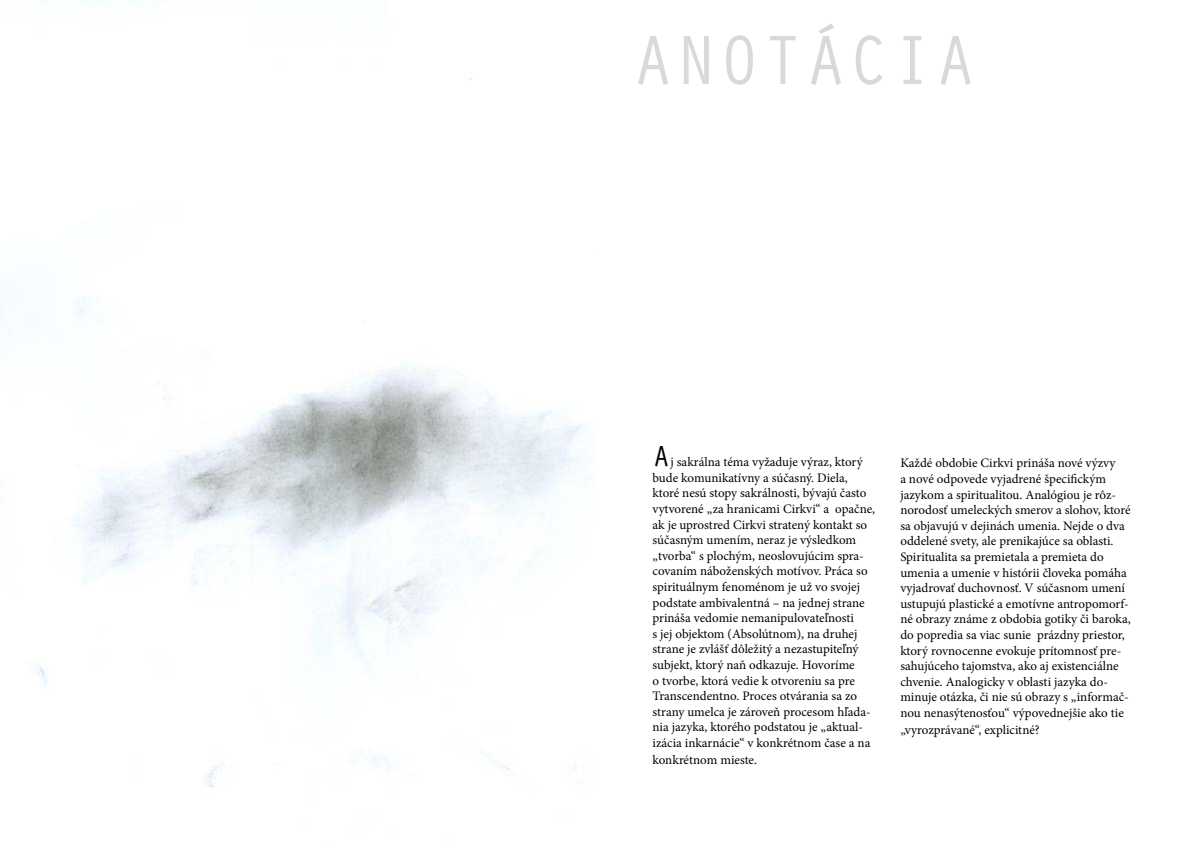
<style>
.page{position:relative;width:1191px;height:842px;background:#fff}
.page>*{position:absolute;margin:0;border:0;box-sizing:border-box;transform-origin:0 0}
.t1{font:72px "Orator Std";color:#d7d9da}
.t2{font:30px "Orator Std";color:#000}
.t3{font:13px/15.6px "Minion Pro";color:#000}
</style>
<div class="page">
<img style="left:0;top:78px;width:593px;height:710px">
<h1 class="t1" style="left:631px;top:9px;width:347px">ANOTÁCIA</h1>
<h2 class="t2" style="left:652px;top:435px;width:19px">A</h2>
<p class="t3" style="left:652px;top:454px;width:224px;text-indent:18px">j sakrálna téma vyžaduje výraz, ktorý bude komunikatívny a súčasný. Diela, ktoré nesú stopy sakrálnosti, bývajú často vytvorené „za hranicami Cirkvi“ a opačne, ak je uprostred Cirkvi stratený kontakt so súčasným umením, neraz je výsledkom „tvorba“ s plochým, neoslovujúcim spra&shy;covaním náboženských motívov. Práca so spirituálnym fenoménom je už vo svojej podstate ambivalentná – na jednej strane prináša vedomie nemanipulovateľnosti<br>s jej objektom (Absolútnom), na druhej strane je zvlášť dôležitý a nezastupiteľný subjekt, ktorý naň odkazuje. Hovoríme<br>o tvorbe, ktorá vedie k otvoreniu sa pre Transcendentno. Proces otvárania sa zo strany umelca je zároveň procesom hľada&shy;nia jazyka, ktorého podstatou je „aktual&shy;izácia inkarnácie“ v konkrétnom čase a na</p>
<p class="t3" style="left:652px;top:752px;width:106px">konkrétnom mieste.</p>
<p class="t3" style="left:900px;top:455px;width:232px">Každé obdobie Cirkvi prináša nové výzvy<br>a nové odpovede vyjadrené špecifickým jazykom a spiritualitou. Analógiou je rôz&shy;norodosť umeleckých smerov a slohov, ktoré sa objavujú v dejinách umenia. Nejde o dva oddelené svety, ale prenikajúce sa oblasti.<br>Spiritualita sa premietala a premieta do umenia a umenie v histórii človeka pomáha vyjadrovať duchovnosť. V súčasnom umení ustupujú plastické a emotívne antropomorf&shy;né obrazy známe z obdobia gotiky či baroka, do popredia sa viac sunie prázdny priestor, ktorý rovnocenne evokuje prítomnosť pre&shy;sahujúceho tajomstva, ako aj existenciálne chvenie. Analogicky v oblasti jazyka do&shy;minuje otázka, či nie sú obrazy s „informač&shy;nou nenasýtenosťou“ výpovednejšie ako tie</p>
<p class="t3" style="left:900px;top:722px;width:141px">„vyrozprávané“, explicitné?</p>
</div>
